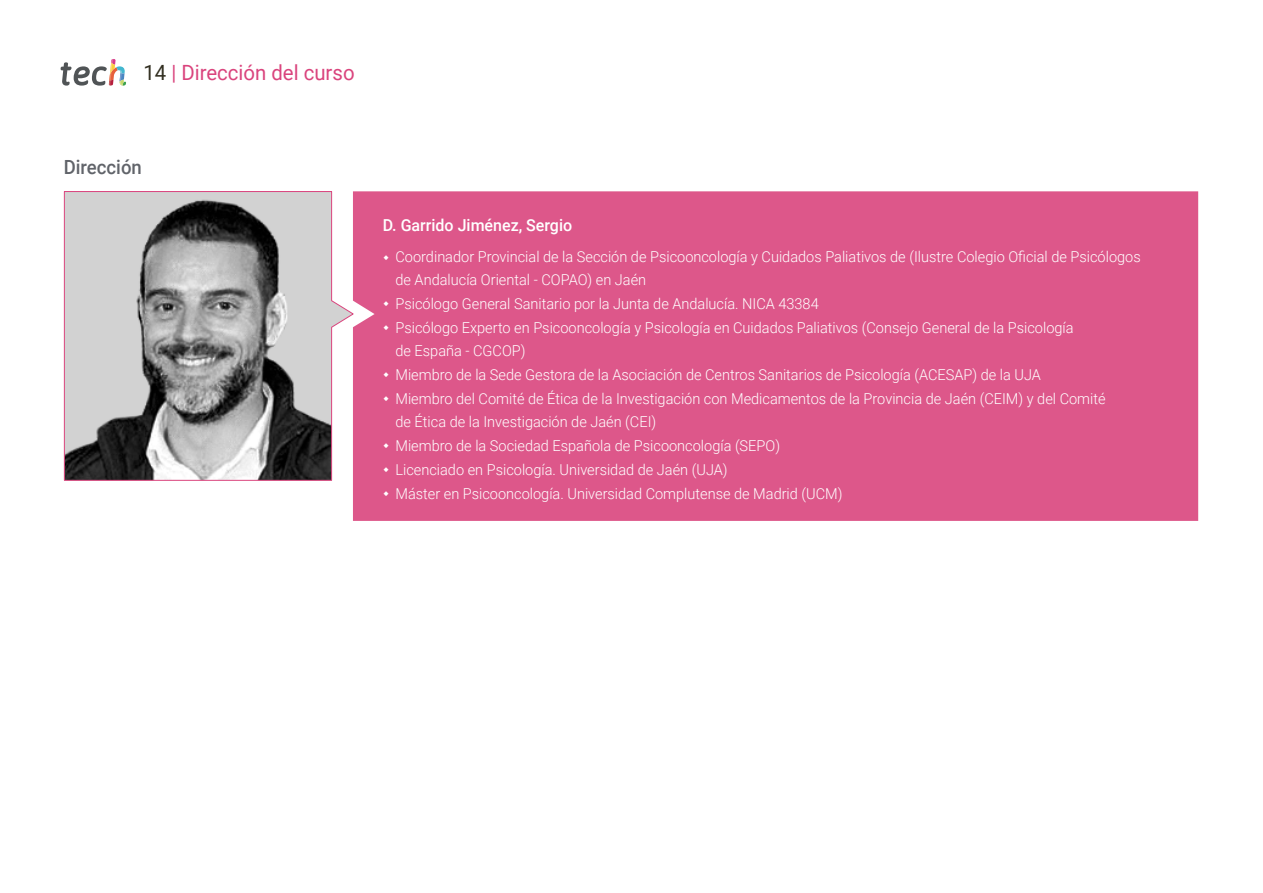
<style>
.page{position:relative;width:1263px;height:893px;background:#fff}
.page>*{position:absolute;margin:0;border:0;box-sizing:border-box;transform-origin:0 0}
.t1{font:21px "Roboto";color:#da447d}
.t2{font:500 19.5px "Roboto";color:#61646a;scale:.95 1}
.t3{font:500 16.5px "Roboto";color:#fff}
.t4{font:300 15px/24.2px "Roboto";color:#fff}
.s1{color:#312e20}
</style>
<div class="page">
<svg style="left:61px;top:59px;width:65px;height:27px"></svg>
<div style="left:353px;top:191px;width:845px;height:330px;background:#dd578a"></div>
<svg style="left:64px;top:191px;width:290px;height:290px"></svg>
<svg style="left:384px;top:255px;width:4px;height:5px"></svg>
<svg style="left:384px;top:301px;width:4px;height:5px"></svg>
<svg style="left:384px;top:325px;width:4px;height:5px"></svg>
<svg style="left:384px;top:372px;width:4px;height:5px"></svg>
<svg style="left:384px;top:396px;width:4px;height:5px"></svg>
<svg style="left:384px;top:443px;width:4px;height:5px"></svg>
<svg style="left:384px;top:467px;width:4px;height:5px"></svg>
<svg style="left:384px;top:491px;width:4px;height:6px"></svg>
<h1 class="t1" style="left:144px;top:57px;width:213px"><span class="s1">14</span> | Dirección del curso</h1>
<h2 class="t2" style="left:64px;top:153px;width:84px">Dirección</h2>
<p class="t3" style="left:383px;top:213px;width:191px">D. Garrido Jiménez, Sergio</p>
<p class="t4" style="left:395px;top:245px;width:747px;line-height:22.5px">Coordinador Provincial de la Sección de Psicooncología y Cuidados Paliativos de (Ilustre Colegio Oficial de Psicólogos de Andalucía Oriental - COPAO) en Jaén</p>
<p class="t4" style="left:395px;top:291px;width:680px">Psicólogo General Sanitario por la Junta de Andalucía. NICA 43384<br>Psicólogo Experto en Psicooncología y Psicología en Cuidados Paliativos (Consejo General de la Psicología</p>
<p class="t4" style="left:395px;top:338px;width:712px">de España - CGCOP)<br>Miembro de la Sede Gestora de la Asociación de Centros Sanitarios de Psicología (ACESAP) de la UJA<br>Miembro del Comité de Ética de la Investigación con Medicamentos de la Provincia de Jaén (CEIM) y del Comité</p>
<p class="t4" style="left:395px;top:409px;width:448px">de Ética de la Investigación de Jaén (CEI)<br>Miembro de la Sociedad Española de Psicooncología (SEPO)<br>Licenciado en Psicología. Universidad de Jaén (UJA)<br>Máster en Psicooncología. Universidad Complutense de Madrid (UCM)</p>
</div>
